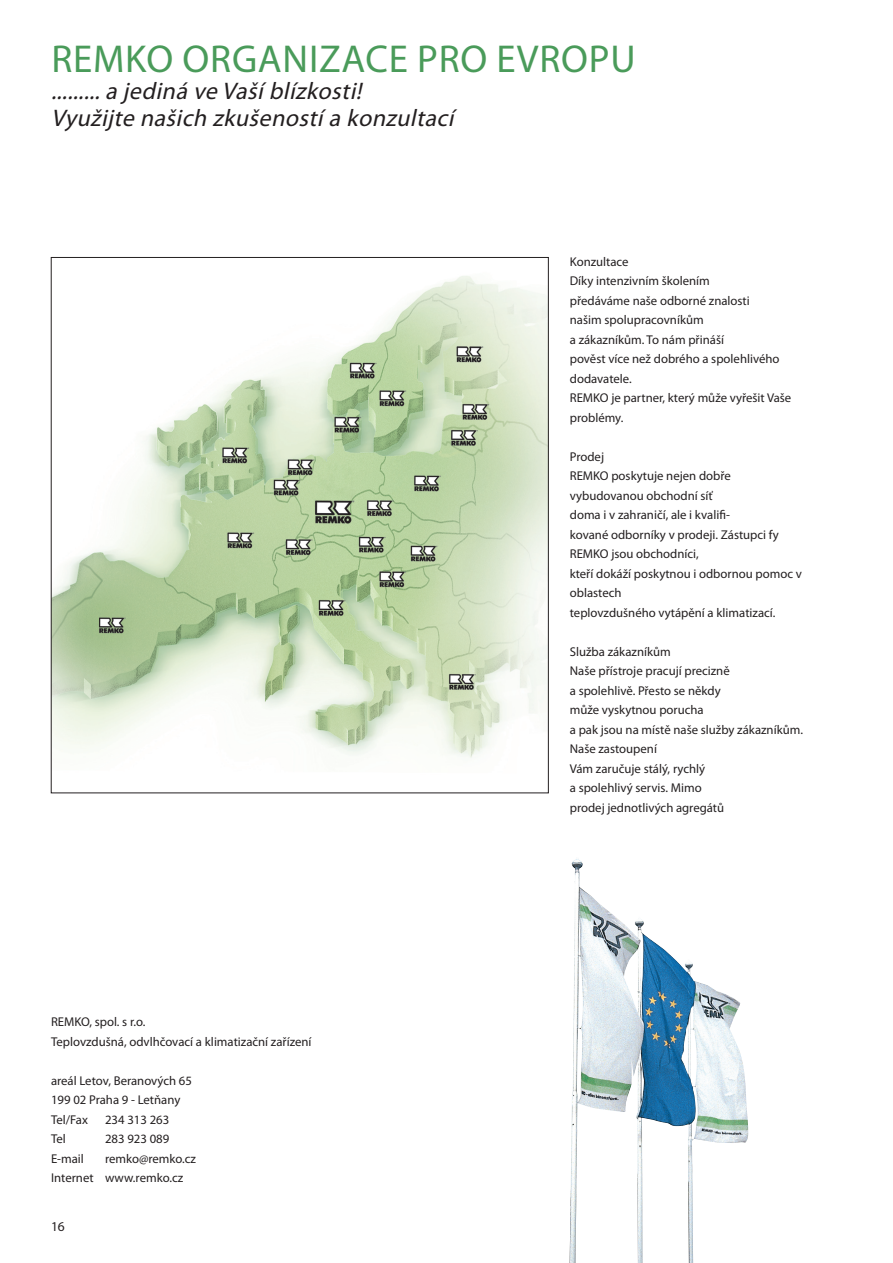
<style>
.page{position:relative;width:893px;height:1263px;background:#fff}
.page>*{position:absolute;margin:0;border:0;box-sizing:border-box;transform-origin:0 0}
.t1{font:39px "Myriad Pro";letter-spacing:.02em;color:#4a9b5a}
.t2{font:italic 24px "Myriad Pro";color:#231f20}
.t3{font:13.5px "Myriad Pro";color:#231f20}
.fließtext{font:12.75px/19.5px "Myriad Pro";color:#231f20}
</style>
<div class="page">
<img style="left:570px;top:859px;width:178px;height:404px">
<img style="left:53px;top:276px;width:494px;height:482px">
<p class="t1" style="left:51px;top:35px;width:586px">REMKO ORGANIZACE PRO EVROPU</p>
<p class="t2" style="left:51px;top:76px;width:318px">......... a jediná ve Vašíblízkosti!</p>
<p class="t2" style="left:51px;top:103px;width:410px">Využijte našich zkušenostía konzultací</p>
<p class="fließtext" style="left:51px;top:1012px;width:262px">REMKO, spol. s r.o.<br>Teplovzdušná, odvlhčovací a klimatizační zařízení</p>
<p class="fließtext" style="left:51px;top:1071px;width:143px">areál Letov, Beranových 65<br>199 02 Praha 9 - Letňany<br>Tel/Fax</p>
<p class="fließtext" style="left:105px;top:1110px;width:66px">234 313 263</p>
<p class="fließtext" style="left:51px;top:1129px;width:16px">Tel</p>
<p class="fließtext" style="left:105px;top:1129px;width:66px">283 923 089</p>
<p class="fließtext" style="left:51px;top:1149px;width:34px">E-mail</p>
<p class="fließtext" style="left:51px;top:1149px;width:146px;text-indent:54px">remko@remko.cz<br>Internet www.remko.cz</p>
<p class="t3" style="left:51px;top:1218px;width:15px">16</p>
<p class="fließtext" style="left:570px;top:252px;width:60px">Konzultace</p>
<p class="fließtext" style="left:570px;top:271px;width:142px">Díky intenzivním školením</p>
<p class="fließtext" style="left:570px;top:291px;width:182px">předáváme naše odborné znalosti</p>
<p class="fließtext" style="left:570px;top:310px;width:135px">našim spolupracovníkům</p>
<p class="fließtext" style="left:570px;top:330px;width:156px">a zákazníkům. To nám přináší</p>
<p class="fließtext" style="left:570px;top:349px;width:211px">pověst více než dobrého a spolehlivého dodavatele.</p>
<p class="fließtext" style="left:570px;top:388px;width:223px">REMKO je partner, který může vyřešit Vaše problémy.</p>
<p class="fließtext" style="left:570px;top:447px;width:36px">Prodej</p>
<p class="fließtext" style="left:570px;top:466px;width:163px">REMKO poskytuje nejen dobře</p>
<p class="fließtext" style="left:570px;top:486px;width:145px">vybudovanou obchodní síť</p>
<p class="fließtext" style="left:570px;top:505px;width:162px">doma i v zahraničí, ale i kvalifi-</p>
<p class="fließtext" style="left:570px;top:525px;width:210px">kované odborníky v prodeji. Zástupci fy<br>REMKO jsou obchodníci,</p>
<p class="fließtext" style="left:570px;top:564px;width:234px">kteří dokáží poskytnou i odbornou pomoc v oblastech</p>
<p class="fließtext" style="left:570px;top:603px;width:207px">teplovzdušného vytápění a klimatizací.</p>
<p class="fließtext" style="left:570px;top:642px;width:103px">Služba zákazníkům</p>
<p class="fließtext" style="left:570px;top:661px;width:161px">Naše přístroje pracují precizně</p>
<p class="fließtext" style="left:570px;top:681px;width:152px">a spolehlivě. Přesto se někdy</p>
<p class="fließtext" style="left:570px;top:700px;width:135px">může vyskytnou porucha</p>
<p class="fließtext" style="left:570px;top:720px;width:235px">a pak jsou na místě naše služby zákazníkům.<br>Naše zastoupení</p>
<p class="fließtext" style="left:570px;top:759px;width:137px">Vám zaručuje stálý, rychlý</p>
<p class="fließtext" style="left:570px;top:778px;width:133px">a spolehlivý servis. Mimo</p>
<p class="fließtext" style="left:570px;top:798px;width:156px">prodej jednotlivých agregátů</p>
</div>
